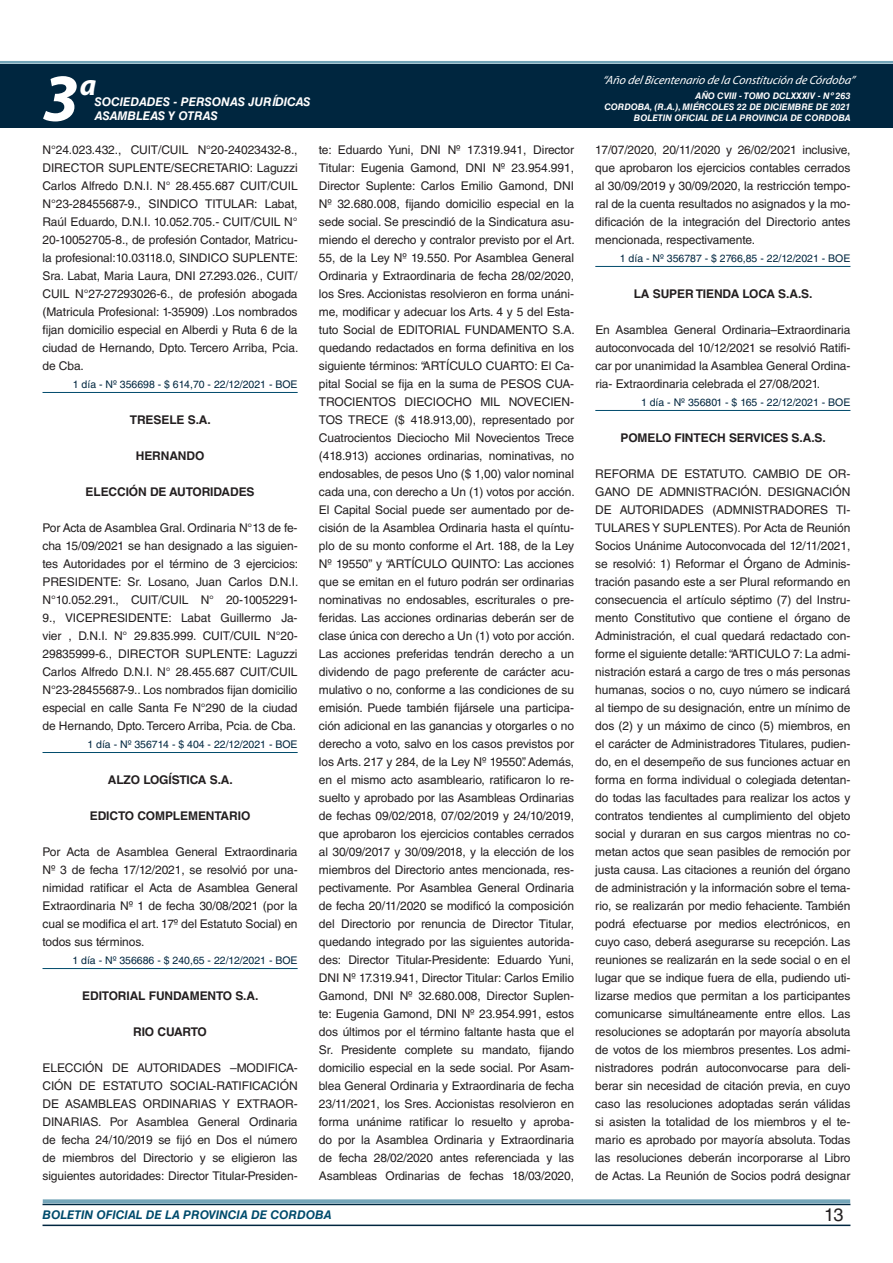
<style>
.page{position:relative;width:893px;height:1263px;background:#fff}
.page>*{position:absolute;margin:0;border:0;box-sizing:border-box;transform-origin:0 0}
.t1{font:italic 700 67.5px "Myriad Pro";color:#fff}
.t2{font:italic 700 30px "Myriad Pro";color:#fff}
.t3{font:18px "Helvetica LT Std";color:#231f20}
.t4{font:12px/18px "Helvetica LT Std";letter-spacing:-.01em;color:#231f20;text-align:justify}
.t5{font:700 12px "Helvetica LT Std";letter-spacing:-.01em;color:#231f20}
.t6{font:italic 12px "Myriad Pro";color:#fff}
.t7{font:italic 700 12px "Helvetica LT Std";color:#fff}
.t8{font:italic 700 12px "Helvetica LT Std";color:#004b6c}
.t9{font:10.5px "Helvetica LT Std";color:#00263f}
.t10{font:italic 700 9px/10.8px "Helvetica LT Std";color:#fff;text-align:right}
</style>
<div class="page">
<div style="left:0;top:61px;width:893px;height:6px;background:#fff;opacity:.75"></div>
<div style="left:0;top:64px;width:893px;height:64px;background:#00263f"></div>
<hr style="left:43px;top:1224px;width:807px;height:2px;background:#00263f">
<div style="left:42px;top:1198px;width:809px;height:8px;background:#fff;opacity:.75"></div>
<hr style="left:43px;top:392px;width:255px;height:1px;background:#004b6c">
<hr style="left:43px;top:752px;width:255px;height:1px;background:#004b6c">
<hr style="left:43px;top:968px;width:255px;height:1px;background:#004b6c">
<hr style="left:595px;top:266px;width:255px;height:1px;background:#004b6c">
<hr style="left:595px;top:410px;width:255px;height:1px;background:#004b6c">
<h1 class="t1" style="left:43px;top:54px;width:38px">3</h1>
<h2 class="t2" style="left:80px;top:66px;width:18px">a</h2>
<p class="t7" style="left:95px;top:94px;width:217px">SOCIEDADES - PERSONAS JURÍDICAS</p>
<p class="t7" style="left:95px;top:109px;width:125px">ASAMBLEAS Y OTRAS</p>
<p class="t6" style="left:603px;top:72px;width:254px">“Año delBicentenario de la Constitución de Córdoba”</p>
<p class="t10" style="left:604px;top:91px;width:248px">AÑO CVIII - TOMO DCLXXXIV - Nº 263<br>CORDOBA, (R.A.), MIÉRCOLES 22 DE DICIEMBRE DE 2021<br>BOLETIN OFICIAL DE LA PROVINCIA DE CORDOBA</p>
<p class="t4" style="left:43px;top:141px;width:257px">N°24.023.432., CUIT/CUIL N°20-24023432-8., DIRECTOR SUPLENTE/SECRETARIO: Laguzzi Carlos Alfredo D.N.I. N° 28.455.687 CUIT/CUIL N°23-28455687-9., SINDICO TITULAR: Labat, Raúl Eduardo, D.N.I. 10.052.705.- CUIT/CUIL N° 20-10052705-8., de profesión Contador, Matricu&shy;la profesional:10.03118.0, SINDICO SUPLENTE:<br>Sra. Labat, Maria Laura, DNI 27.293.026., CUIT/ CUIL N°27-27293026-6., de profesión abogada (Matricula Profesional: 1-35909) .Los nombrados fijan domicilio especial en Alberdi y Ruta 6 de la ciudad de Hernando, Dpto. Tercero Arriba, Pcia. de Cba.</p>
<p class="t9" style="left:73px;top:378px;width:226px">1 día - Nº 356698 - $ 614,70 - 22/12/2021 - BOE</p>
<p class="t5" style="left:130px;top:412px;width:82px">TRESELE S.A.</p>
<p class="t5" style="left:136px;top:448px;width:70px">HERNANDO</p>
<p class="t5" style="left:86px;top:484px;width:171px">ELECCIÓN DE AUTORIDADES</p>
<p class="t4" style="left:43px;top:519px;width:257px">Por Acta de Asamblea Gral. Ordinaria N°13 de fe&shy;cha 15/09/2021 se han designado a las siguien&shy;tes Autoridades por el término de 3 ejercicios:<br>PRESIDENTE: Sr. Losano, Juan Carlos D.N.I.<br>N°10.052.291., CUIT/CUIL N° 20-10052291- 9., VICEPRESIDENTE: Labat Guillermo Ja&shy;vier , D.N.I. N° 29.835.999. CUIT/CUIL N°20- 29835999-6., DIRECTOR SUPLENTE: Laguzzi Carlos Alfredo D.N.I. N° 28.455.687 CUIT/CUIL N°23-28455687-9.. Los nombrados fijan domicilio especial en calle Santa Fe N°290 de la ciudad de Hernando, Dpto. Tercero Arriba, Pcia. de Cba.</p>
<p class="t9" style="left:87px;top:738px;width:212px">1 día - Nº 356714 - $ 404 - 22/12/2021 - BOE</p>
<p class="t5" style="left:108px;top:772px;width:126px">ALZO LOGÍSTICA S.A.</p>
<p class="t5" style="left:90px;top:808px;width:162px">EDICTO COMPLEMENTARIO</p>
<p class="t4" style="left:43px;top:843px;width:257px">Por Acta de Asamblea General Extraordinaria Nº 3 de fecha 17/12/2021, se resolvió por una&shy;nimidad ratificar el Acta de Asamblea General Extraordinaria Nº 1 de fecha 30/08/2021 (por la cual se modifica el art. 17º del Estatuto Social) en todos sus términos.</p>
<p class="t9" style="left:72px;top:954px;width:227px">1 día - Nº 356686 - $ 240,65 - 22/12/2021 - BOE</p>
<p class="t5" style="left:82px;top:988px;width:178px">EDITORIAL FUNDAMENTO S.A.</p>
<p class="t5" style="left:133px;top:1024px;width:75px">RIO CUARTO</p>
<p class="t4" style="left:43px;top:1059px;width:257px">ELECCIÓN DE AUTORIDADES –MODIFICA-CIÓN DE ESTATUTO SOCIAL-RATIFICACIÓN DE ASAMBLEAS ORDINARIAS Y EXTRAOR-DINARIAS. Por Asamblea General Ordinaria de fecha 24/10/2019 se fijó en Dos el número de miembros del Directorio y se eligieron las siguientes autoridades: Director Titular-Presiden-</p>
<p class="t4" style="left:319px;top:141px;width:257px">te: Eduardo Yuni, DNI Nº 17.319.941, Director Titular: Eugenia Gamond, DNI Nº 23.954.991, Director Suplente: Carlos Emilio Gamond, DNI Nº 32.680.008, fijando domicilio especial en la sede social. Se prescindió de la Sindicatura asu&shy;miendo el derecho y contralor previsto por el Art.<br>55, de la Ley Nº 19.550. Por Asamblea General Ordinaria y Extraordinaria de fecha 28/02/2020, los Sres. Accionistas resolvieron en forma unáni&shy;me, modificar y adecuar los Arts. 4 y 5 del Esta&shy;tuto Social de EDITORIAL FUNDAMENTO S.A. quedando redactados en forma definitiva en los siguiente términos: “ARTÍCULO CUARTO: El Ca&shy;pital Social se fija en la suma de PESOS CUA-TROCIENTOS DIECIOCHO MIL NOVECIEN-TOS TRECE ($ 418.913,00), representado por Cuatrocientos Dieciocho Mil Novecientos Trece (418.913) acciones ordinarias, nominativas, no endosables, de pesos Uno ($ 1,00) valor nominal cada una, con derecho a Un (1) votos por acción.<br>El Capital Social puede ser aumentado por de&shy;cisión de la Asamblea Ordinaria hasta el quíntu&shy;plo de su monto conforme el Art. 188, de la Ley Nº 19550” y “ARTÍCULO QUINTO: Las acciones que se emitan en el futuro podrán ser ordinarias nominativas no endosables, escriturales o pre&shy;feridas. Las acciones ordinarias deberán ser de clase única con derecho a Un (1) voto por acción.<br>Las acciones preferidas tendrán derecho a un dividendo de pago preferente de carácter acu&shy;mulativo o no, conforme a las condiciones de su emisión. Puede también fijársele una participa&shy;ción adicional en las ganancias y otorgarles o no derecho a voto, salvo en los casos previstos por los Arts. 217 y 284, de la Ley Nº 19550”. Además, en el mismo acto asambleario, ratificaron lo re&shy;suelto y aprobado por las Asambleas Ordinarias de fechas 09/02/2018, 07/02/2019 y 24/10/2019, que aprobaron los ejercicios contables cerrados al 30/09/2017 y 30/09/2018, y la elección de los miembros del Directorio antes mencionada, res&shy;pectivamente. Por Asamblea General Ordinaria de fecha 20/11/2020 se modificó la composición del Directorio por renuncia de Director Titular, quedando integrado por las siguientes autorida&shy;des: Director Titular-Presidente: Eduardo Yuni, DNI Nº 17.319.941, Director Titular: Carlos Emilio Gamond, DNI Nº 32.680.008, Director Suplen&shy;te: Eugenia Gamond, DNI Nº 23.954.991, estos dos últimos por el término faltante hasta que el Sr. Presidente complete su mandato, fijando domicilio especial en la sede social. Por Asam&shy;blea General Ordinaria y Extraordinaria de fecha 23/11/2021, los Sres. Accionistas resolvieron en forma unánime ratificar lo resuelto y aproba&shy;do por la Asamblea Ordinaria y Extraordinaria de fecha 28/02/2020 antes referenciada y las Asambleas Ordinarias de fechas 18/03/2020,</p>
<p class="t4" style="left:595px;top:141px;width:257px">17/07/2020, 20/11/2020 y 26/02/2021 inclusive, que aprobaron los ejercicios contables cerrados al 30/09/2019 y 30/09/2020, la restricción tempo&shy;ral de la cuenta resultados no asignados y la mo&shy;dificación de la integración del Directorio antes mencionada, respectivamente.</p>
<p class="t9" style="left:620px;top:252px;width:232px">1 día - Nº 356787 - $ 2766,85 - 22/12/2021 - BOE</p>
<p class="t5" style="left:634px;top:286px;width:180px">LA SUPER TIENDA LOCA S.A.S.</p>
<p class="t4" style="left:595px;top:321px;width:257px">En Asamblea General Ordinaria–Extraordinaria autoconvocada del 10/12/2021 se resolvió Ratifi&shy;car por unanimidad la Asamblea General Ordina&shy;ria- Extraordinaria celebrada el 27/08/2021.</p>
<p class="t9" style="left:641px;top:396px;width:211px">1 día - Nº 356801 - $ 165 - 22/12/2021 - BOE</p>
<p class="t5" style="left:620px;top:430px;width:207px">POMELO FINTECH SERVICES S.A.S.</p>
<p class="t4" style="left:595px;top:465px;width:257px">REFORMA DE ESTATUTO. CAMBIO DE OR-GANO DE ADMNISTRACIÓN. DESIGNACIÓN DE AUTORIDADES (ADMNISTRADORES TI-TULARES Y SUPLENTES). Por Acta de Reunión Socios Unánime Autoconvocada del 12/11/2021, se resolvió: 1) Reformar el Órgano de Adminis&shy;tración pasando este a ser Plural reformando en consecuencia el artículo séptimo (7) del Instru&shy;mento Constitutivo que contiene el órgano de Administración, el cual quedará redactado con&shy;forme el siguiente detalle: “ARTICULO 7: La admi&shy;nistración estará a cargo de tres o más personas humanas, socios o no, cuyo número se indicará al tiempo de su designación, entre un mínimo de dos (2) y un máximo de cinco (5) miembros, en el carácter de Administradores Titulares, pudien&shy;do, en el desempeño de sus funciones actuar en forma en forma individual o colegiada detentan&shy;do todas las facultades para realizar los actos y contratos tendientes al cumplimiento del objeto social y duraran en sus cargos mientras no co&shy;metan actos que sean pasibles de remoción por justa causa. Las citaciones a reunión del órgano de administración y la información sobre el tema&shy;rio, se realizarán por medio fehaciente. También podrá efectuarse por medios electrónicos, en cuyo caso, deberá asegurarse su recepción. Las reuniones se realizarán en la sede social o en el lugar que se indique fuera de ella, pudiendo uti&shy;lizarse medios que permitan a los participantes comunicarse simultáneamente entre ellos. Las resoluciones se adoptarán por mayoría absoluta de votos de los miembros presentes. Los admi&shy;nistradores podrán autoconvocarse para deli&shy;berar sin necesidad de citación previa, en cuyo caso las resoluciones adoptadas serán válidas si asisten la totalidad de los miembros y el te&shy;mario es aprobado por mayoría absoluta. Todas las resoluciones deberán incorporarse al Libro de Actas. La Reunión de Socios podrá designar</p>
<p class="t8" style="left:43px;top:1208px;width:290px">BOLETIN OFICIAL DE LA PROVINCIA DE CORDOBA</p>
<h3 class="t3" style="left:824px;top:1204px;width:21px">13</h3>
</div>
